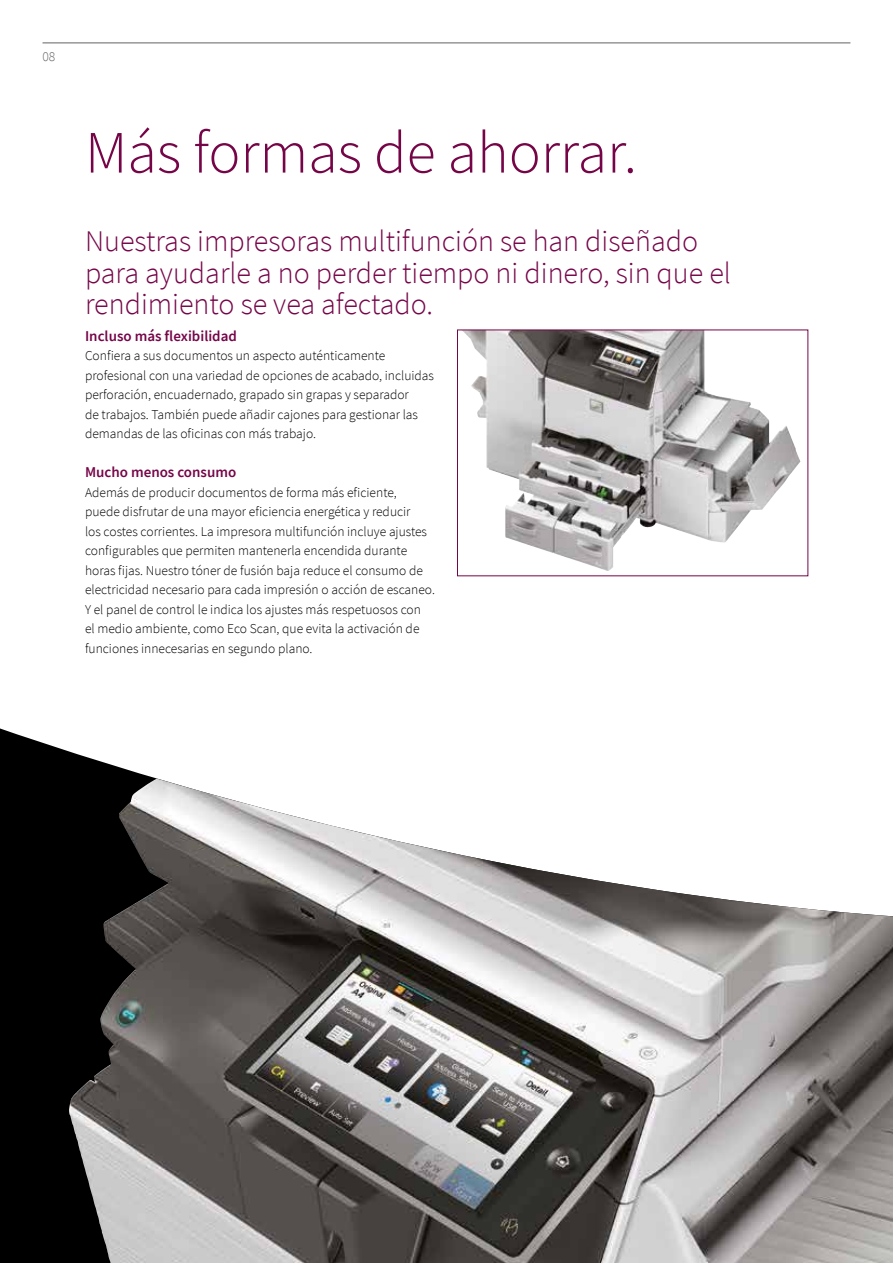
<style>
.page{position:relative;width:893px;height:1263px;background:#fff}
.page>*{position:absolute;margin:0;border:0;box-sizing:border-box;transform-origin:0 0}
.t1{font:300 60px "Source Sans Pro";color:#760548}
.t2{font:300 30px/31.5px "Source Sans Pro";color:#760548}
.t3{font:600 15px "Source Sans Pro";color:#760548}
.t4{font:300 13.5px/19.5px "Source Sans Pro";color:#000}
.t5{font:300 13.5px "Source Sans Pro";color:#636362}
</style>
<div class="page">
<svg style="left:0;top:728px;width:155px;height:535px;background:#181818"></svg>
<img style="left:69px;top:778px;width:824px;height:485px">
<img style="left:464px;top:332px;width:336px;height:239px">
<hr style="left:43px;top:43px;width:807px;height:1px;background:#636362">
<p class="t5" style="left:43px;top:48px;width:14px">08</p>
<h1 class="t1" style="left:85px;top:116px;width:553px">Más formas de ahorrar.</h1>
<h2 class="t2" style="left:85px;top:225px;width:647px">Nuestras impresoras multifunción se han diseñado para ayudarle a no perder tiempo ni dinero, sin que el rendimiento se vea afectado.</h2>
<p class="t3" style="left:85px;top:326px;width:153px">Incluso más flexibilidad</p>
<p class="t4" style="left:85px;top:346px;width:351px">Confiera a sus documentos un aspecto auténticamente profesional con una variedad de opciones de acabado, incluidas perforación, encuadernado, grapado sin grapas y separador<br>de trabajos. También puede añadir cajones para gestionar las demandas de las oficinas con más trabajo.</p>
<p class="t3" style="left:85px;top:462px;width:153px">Mucho menos consumo</p>
<p class="t4" style="left:85px;top:483px;width:351px">Además de producir documentos de forma más eficiente, puede disfrutar de una mayor eficiencia energética y reducir<br>los costes corrientes. La impresora multifunción incluye ajustes configurables que permiten mantenerla encendida durante horas fijas. Nuestro tóner de fusión baja reduce el consumo de electricidad necesario para cada impresión o acción de escaneo.<br>Y el panel de control le indica los ajustes más respetuosos con<br>el medio ambiente, como Eco Scan, que evita la activación de funciones innecesarias en segundo plano.</p>
</div>
